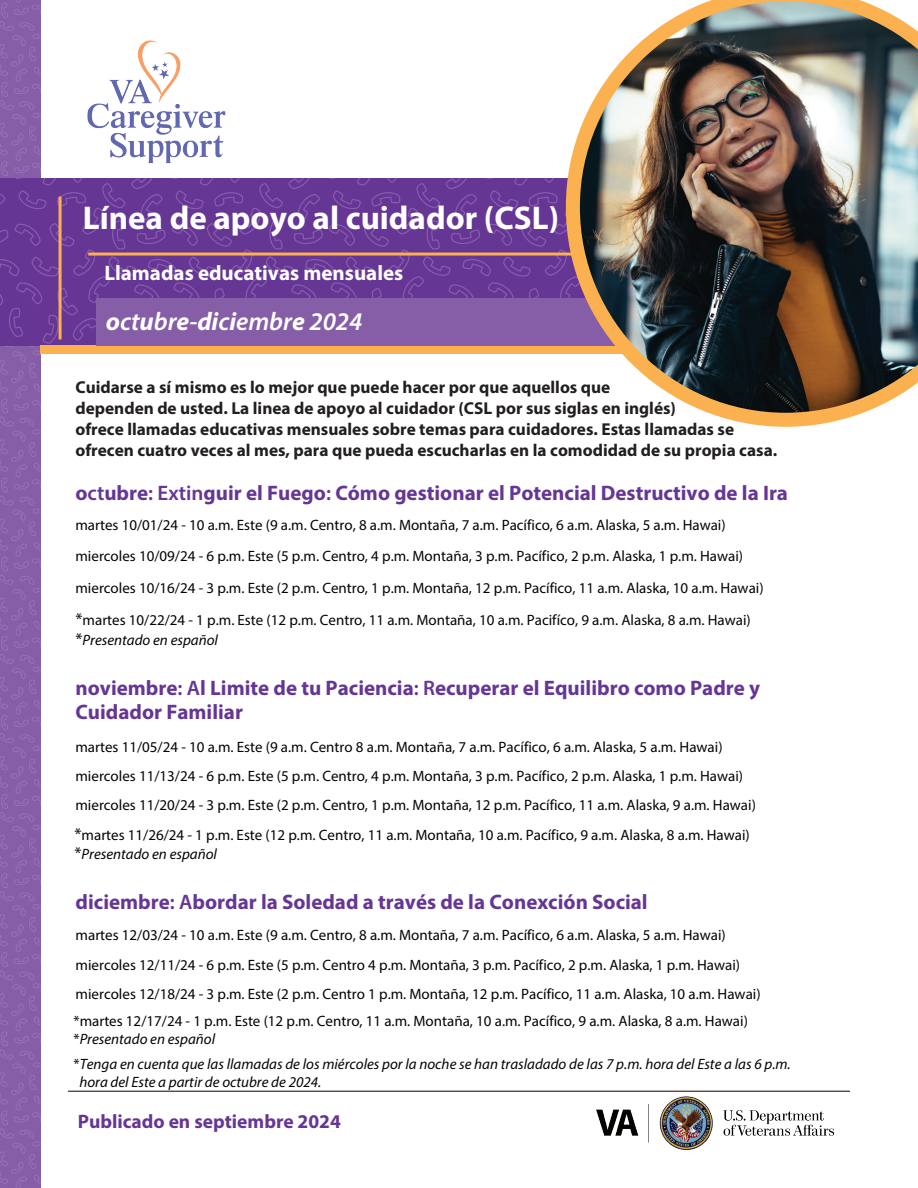
<style>
.page{position:relative;width:918px;height:1188px;background:#fff}
.page>*{position:absolute;margin:0;border:0;box-sizing:border-box;transform-origin:0 0}
.t1{font:700 33px "Myriad Pro";color:#fff}
.t2{font:italic 600 25.5px "Myriad Pro";color:#fff}
.t3{font:700 21px/24.3px "Myriad Pro";color:#663694}
.t4{font:700 21px "Myriad Pro";color:#fff}
.t5{font:700 19.5px "Myriad Pro";color:#663694}
.t6{font:700 17.25px/21px "Myriad Pro";color:#231f20}
.t7{font:15px/29.4px "Myriad Pro";color:#040503}
.t8{font:italic 15px/18px "Myriad Pro";color:#040503}
.s1{font-weight:700}
.s2{font-weight:600}
.s3{font-size:17.25px}
.s4{font-style:normal;font-size:17.25px}
.s5{font-style:italic}
.s6{font-style:normal}
</style>
<div class="page">
<img style="left:0;top:0;width:40px;height:1188px">
<img style="left:0;top:178px;width:566px;height:168px">
<div style="left:40px;top:346px;width:878px;height:8px;background:#fbb14f"></div>
<hr style="left:59px;top:197px;width:3px;height:142px;background:#fbb14f">
<hr style="left:88px;top:253px;width:534px;height:3px;background:#fbb14f">
<div style="left:96px;top:298px;width:554px;height:48px;background:#865ea8"></div>
<svg style="left:566px;top:0;width:296px;height:427px"></svg>
<hr style="left:68px;top:1091px;width:782px;height:1px;background:#231f20">
<img style="left:87px;top:40px;width:138px;height:123px">
<img style="left:580px;top:1px;width:338px;height:412px">
<img style="left:596px;top:1096px;width:239px;height:54px">
<h1 class="t1" style="left:83px;top:197px;width:478px">Línea de apoyo al cuidador (CSL)</h1>
<h3 class="t4" style="left:104px;top:259px;width:301px">Llamadas educativas mensuales</h3>
<h2 class="t2" style="left:106px;top:305px;width:258px"><span class="s1">o</span>ct<span class="s1">u</span>br<span class="s1">e</span>-<span class="s1">di</span>c<span class="s1">i</span>embr<span class="s1">e</span> 2024</h2>
<p class="t6" style="left:75px;top:377px;width:703px">Cuidarse a sí mismo es lo mejor que puede hacer por que aquellos que<br>dependen de usted. La linea de apoyo al cuidador (CSL por sus siglas en inglés)<br>ofrece llamadas educativas mensuales sobre temas para cuidadores. Estas llamadas se ofrecen cuatro veces al mes, para que pueda escucharlas en la comodidad de su propia casa.</p>
<h3 class="t3" style="left:75px;top:480px;width:714px">o<span class="s2">ct</span>ubre<span class="s2">: Extin</span>guir el Fuego<span class="s2">:</span> Cómo gestionar el Potencial Destructivo de la Ira</h3>
<p class="t7" style="left:75px;top:509px;width:690px;line-height:31.8px">martes 10/01/24 - 10 a.m. Este (9 a.m. Centro, 8 a.m. Montaña, 7 a.m. Pacífico, 6 a.m. Alaska, 5 a.m. Hawai) miercoles 10/09/24 - 6 p.m. Este (5 p.m. Centro, 4 p.m. Montaña, 3 p.m. Pacífico, 2 p.m. Alaska, 1 p.m. Hawai) miercoles 10/16/24 - 3 p.m. Este (2 p.m. Centro, 1 p.m. Montaña, 12 p.m. Pacífico, 11 a.m. Alaska, 10 a.m. Hawai) <span class="s3">*</span>martes 10/22/24 - 1 p.m. Este (12 p.m. Centro, 11 a.m. Montaña, 10 a.m. Pacifíco, 9 a.m. Alaska, 8 a.m. Hawai)</p>
<p class="t8" style="left:75px;top:631px;width:144px"><span class="s4">*</span>Presentado en español</p>
<h3 class="t3" style="left:75px;top:675px;width:686px">noviembre<span class="s2">: A</span>l Limite de tu Paciencia<span class="s2">: R</span>ecuperar el Equilibro como Padre y<br>Cuidador Familiar</h3>
<p class="t7" style="left:74px;top:732px;width:683px">martes 11/05/24 - 10 a.m. Este (9 a.m. Centro 8 a.m. Montaña, 7 a.m. Pacífico, 6 a.m. Alaska, 5 a.m. Hawai) miercoles 11/13/24 - 6 p.m. Este (5 p.m. Centro, 4 p.m. Montaña, 3 p.m. Pacífico, 2 p.m. Alaska, 1 p.m. Hawai) miercoles 11/20/24 - 3 p.m. Este (2 p.m. Centro, 1 p.m. Montaña, 12 p.m. Pacífico, 11 a.m. Alaska, 9 a.m. Hawai) <span class="s3">*</span>martes 11/26/24 - 1 p.m. Este (12 p.m. Centro, 11 a.m. Montaña, 10 a.m. Pacífico, 9 a.m. Alaska, 8 a.m. Hawai)</p>
<p class="t8" style="left:74px;top:845px;width:144px"><span class="s4">*</span>Presentado en español</p>
<h3 class="t3" style="left:76px;top:889px;width:574px">diciembre<span class="s2">: A</span>bordar la Soledad a través de la Conexción Social</h3>
<p class="t7" style="left:76px;top:920px;width:687px">martes 12/03/24 - 10 a.m. Este (9 a.m. Centro, 8 a.m. Montaña, 7 a.m. Pacífico, 6 a.m. Alaska, 5 a.m. Hawai) miercoles 12/11/24 - 6 p.m. Este (5 p.m. Centro 4 p.m. Montaña, 3 p.m. Pacífico, 2 p.m. Alaska, 1 p.m. Hawai) miercoles 12/18/24 - 3 p.m. Este (2 p.m. Centro 1 p.m. Montaña, 12 p.m. Pacífico, 11 a.m. Alaska, 10 a.m. Hawai)</p>
<p class="t7" style="left:73px;top:1012px;width:676px;line-height:18px">*martes 12/17/24 - 1 p.m. Este (12 p.m. Centro, 11 a.m. Montaña, 10 a.m. Pacífico, 9 a.m. Alaska, 8 a.m. Hawai) *<span class="s5">Presentado en español</span></p>
<p class="t8" style="left:79px;top:1055px;width:713px;text-indent:-6px"><span class="s6">*</span>Tenga en cuenta que las llamadas de los miércoles por la noche se han trasladado de las 7 p.m. hora del Este a las 6 p.m. hora del Este a partir de octubre de 2024.</p>
<h3 class="t5" style="left:78px;top:1109px;width:265px">Publicado en septiembre 2024</h3>
</div>
